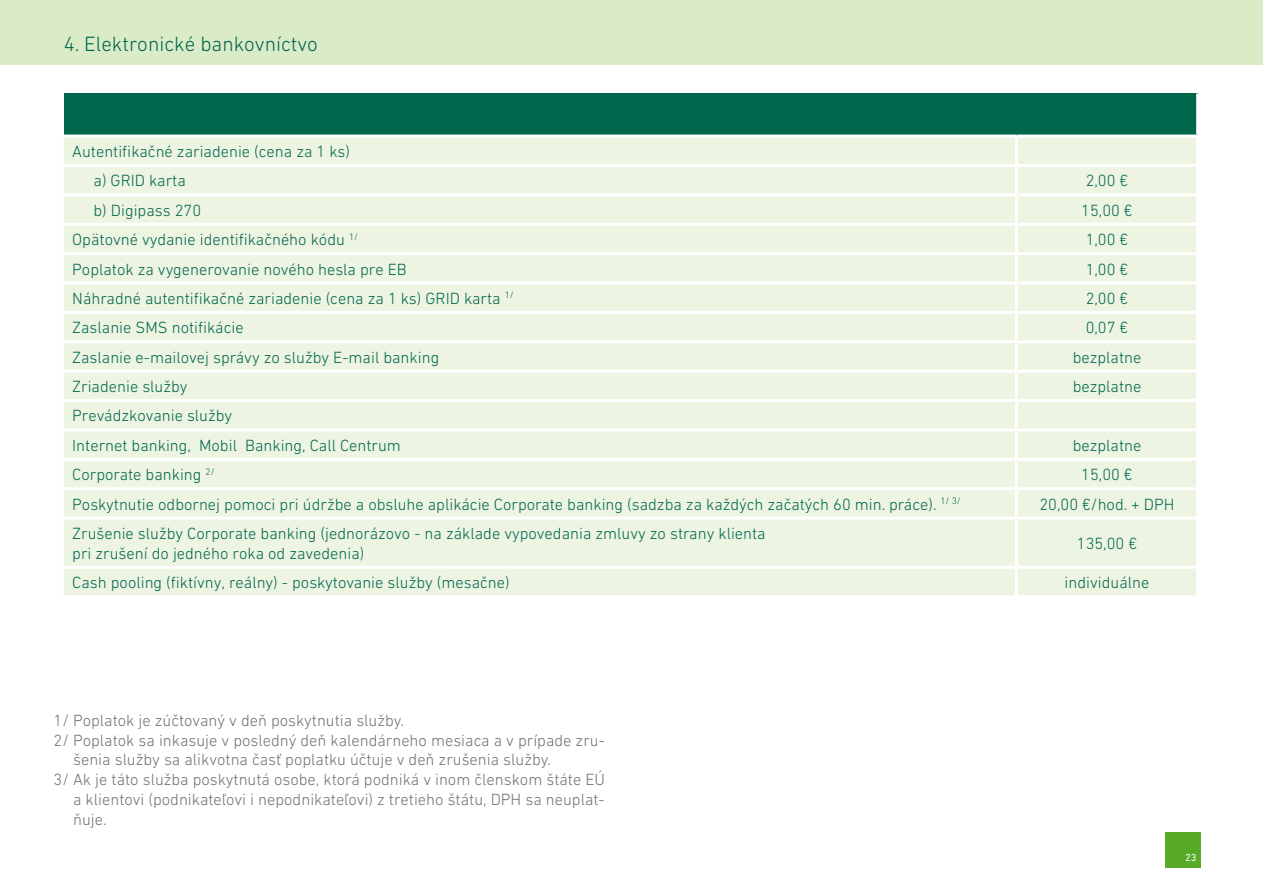
<style>
.page{position:relative;width:1263px;height:893px;background:#fff}
.page>*{position:absolute;margin:0;border:0;box-sizing:border-box;transform-origin:0 0}
.t1{font:300 21px "DIN Next W1 G";color:#00664c}
.t2{font:300 16.5px/29.4px "DIN Next W1 G";color:#00664c}
.t3{font:300 16.5px "DIN Next W1 G";color:#707172}
.t4{font:10.5px "DIN Next W1 G";color:#fff}
</style>
<div class="page">
<div style="left:1165px;top:832px;width:36px;height:36px;background:#57ab27"></div>
<div style="left:0;top:0;width:1263px;height:64px;background:#daebc8"></div>
<div style="left:64px;top:94px;width:1134px;height:42px;background:#00664c"></div>
<div style="left:64px;top:138px;width:1132px;height:457px;background:#edf4e2"></div>
<hr style="left:1196px;top:94px;width:3px;height:41px;background:#fff">
<hr style="left:64px;top:135px;width:952px;height:3px;background:#fff">
<hr style="left:1016px;top:135px;width:183px;height:3px;background:#fff">
<hr style="left:1015px;top:138px;width:3px;height:26px;background:#fff">
<hr style="left:64px;top:164px;width:952px;height:3px;background:#fff">
<hr style="left:1015px;top:167px;width:3px;height:26px;background:#fff">
<hr style="left:1016px;top:164px;width:183px;height:3px;background:#fff">
<hr style="left:64px;top:193px;width:952px;height:3px;background:#fff">
<hr style="left:1015px;top:196px;width:3px;height:27px;background:#fff">
<hr style="left:1016px;top:193px;width:183px;height:3px;background:#fff">
<hr style="left:64px;top:223px;width:952px;height:3px;background:#fff">
<hr style="left:1015px;top:226px;width:3px;height:26px;background:#fff">
<hr style="left:1016px;top:223px;width:183px;height:3px;background:#fff">
<hr style="left:64px;top:252px;width:952px;height:3px;background:#fff">
<hr style="left:1015px;top:255px;width:3px;height:26px;background:#fff">
<hr style="left:1016px;top:252px;width:183px;height:3px;background:#fff">
<hr style="left:64px;top:281px;width:952px;height:3px;background:#fff">
<hr style="left:1015px;top:284px;width:3px;height:27px;background:#fff">
<hr style="left:1016px;top:281px;width:183px;height:3px;background:#fff">
<hr style="left:64px;top:311px;width:952px;height:3px;background:#fff">
<hr style="left:1015px;top:314px;width:3px;height:26px;background:#fff">
<hr style="left:1016px;top:311px;width:183px;height:3px;background:#fff">
<hr style="left:64px;top:340px;width:952px;height:3px;background:#fff">
<hr style="left:1015px;top:343px;width:3px;height:27px;background:#fff">
<hr style="left:1016px;top:340px;width:183px;height:3px;background:#fff">
<hr style="left:64px;top:370px;width:952px;height:3px;background:#fff">
<hr style="left:1015px;top:373px;width:3px;height:26px;background:#fff">
<hr style="left:1016px;top:370px;width:183px;height:3px;background:#fff">
<hr style="left:64px;top:399px;width:952px;height:3px;background:#fff">
<hr style="left:1015px;top:402px;width:3px;height:26px;background:#fff">
<hr style="left:1016px;top:399px;width:183px;height:3px;background:#fff">
<hr style="left:64px;top:428px;width:952px;height:3px;background:#fff">
<hr style="left:1015px;top:431px;width:3px;height:27px;background:#fff">
<hr style="left:1016px;top:428px;width:183px;height:3px;background:#fff">
<hr style="left:64px;top:458px;width:952px;height:3px;background:#fff">
<hr style="left:1015px;top:461px;width:3px;height:26px;background:#fff">
<hr style="left:1016px;top:458px;width:183px;height:3px;background:#fff">
<hr style="left:64px;top:487px;width:952px;height:3px;background:#fff">
<hr style="left:1015px;top:490px;width:3px;height:27px;background:#fff">
<hr style="left:1016px;top:487px;width:183px;height:3px;background:#fff">
<hr style="left:64px;top:517px;width:952px;height:3px;background:#fff">
<hr style="left:1015px;top:520px;width:3px;height:46px;background:#fff">
<hr style="left:1016px;top:517px;width:183px;height:3px;background:#fff">
<hr style="left:64px;top:566px;width:952px;height:3px;background:#fff">
<hr style="left:1015px;top:569px;width:3px;height:26px;background:#fff">
<hr style="left:1016px;top:566px;width:183px;height:3px;background:#fff">
<p class="t1" style="left:64px;top:32px;width:256px">4. Elektronické bankovníctvo</p>
<p class="t2" style="left:94px;top:136px;width:258px;text-indent:-21px">Autentifikačné zariadenie (cena za 1 ks) a) GRID karta</p>
<p class="t2" style="left:1086px;top:166px;width:44px">2,00 €</p>
<p class="t2" style="left:94px;top:195px;width:109px">b) Digipass 270</p>
<p class="t2" style="left:1081px;top:195px;width:53px">15,00 €</p>
<p class="t2" style="left:72px;top:225px;width:287px">Opätovné vydanie identifikačného kódu <sup>1/</sup></p>
<p class="t2" style="left:1086px;top:225px;width:44px">1,00 €</p>
<p class="t2" style="left:72px;top:254px;width:336px">Poplatok za vygenerovanie nového hesla pre EB</p>
<p class="t2" style="left:1086px;top:254px;width:44px">1,00 €</p>
<p class="t2" style="left:72px;top:283px;width:443px">Náhradné autentifikačné zariadenie (cena za 1 ks) GRID karta <sup>1/</sup></p>
<p class="t2" style="left:1086px;top:283px;width:44px">2,00 €</p>
<p class="t2" style="left:72px;top:313px;width:173px">Zaslanie SMS notifikácie</p>
<p class="t2" style="left:1086px;top:313px;width:44px">0,07 €</p>
<p class="t2" style="left:72px;top:342px;width:368px">Zaslanie e-mailovej správy zo služby E-mail banking</p>
<p class="t2" style="left:1073px;top:342px;width:70px">bezplatne</p>
<p class="t2" style="left:72px;top:372px;width:117px">Zriadenie služby</p>
<p class="t2" style="left:1073px;top:372px;width:70px">bezplatne</p>
<p class="t2" style="left:72px;top:401px;width:330px">Prevádzkovanie služby<br>Internet banking, Mobil Banking, Call Centrum</p>
<p class="t2" style="left:1073px;top:430px;width:70px">bezplatne</p>
<p class="t2" style="left:72px;top:460px;width:144px">Corporate banking <sup>2/</sup></p>
<p class="t2" style="left:1081px;top:460px;width:53px">15,00 €</p>
<p class="t2" style="left:72px;top:489px;width:890px">Poskytnutie odbornej pomoci pri údržbe a obsluhe aplikácie Corporate banking (sadzba za každých začatých 60 min. práce). <sup>1/</sup> <sup>3/</sup></p>
<p class="t2" style="left:1039px;top:489px;width:137px">20,00 €/hod. + DPH</p>
<p class="t2" style="left:72px;top:523px;width:695px;line-height:19.8px">Zrušenie služby Corporate banking (jednorázovo - na základe vypovedania zmluvy zo strany klienta pri zrušení do jedného roka od zavedenia)</p>
<p class="t2" style="left:1077px;top:528px;width:62px">135,00 €</p>
<p class="t2" style="left:72px;top:568px;width:439px">Cash pooling (fiktívny, reálny) - poskytovanie služby (mesačne)</p>
<p class="t2" style="left:1065px;top:568px;width:86px">individuálne</p>
<p class="t3" style="left:54px;top:711px;width:352px">1/ Poplatok je zúčtovaný v deň poskytnutia služby.</p>
<p class="t3" style="left:54px;top:730px;width:553px">2/ Poplatok sa inkasuje v posledný deň kalendárneho mesiaca a v prípade zru-</p>
<p class="t3" style="left:73px;top:750px;width:479px">šenia služby sa alikvotna časť poplatku účtuje v deň zrušenia služby.</p>
<p class="t3" style="left:54px;top:770px;width:553px">3/ Ak je táto služba poskytnutá osobe, ktorá podniká v inom členskom štáte EÚ</p>
<p class="t3" style="left:73px;top:790px;width:533px">a klientovi (podnikateľovi i nepodnikateľovi) z tretieho štátu, DPH sa neuplat-</p>
<p class="t3" style="left:73px;top:810px;width:35px">ňuje.</p>
<p class="t4" style="left:1185px;top:851px;width:13px">23</p>
</div>
